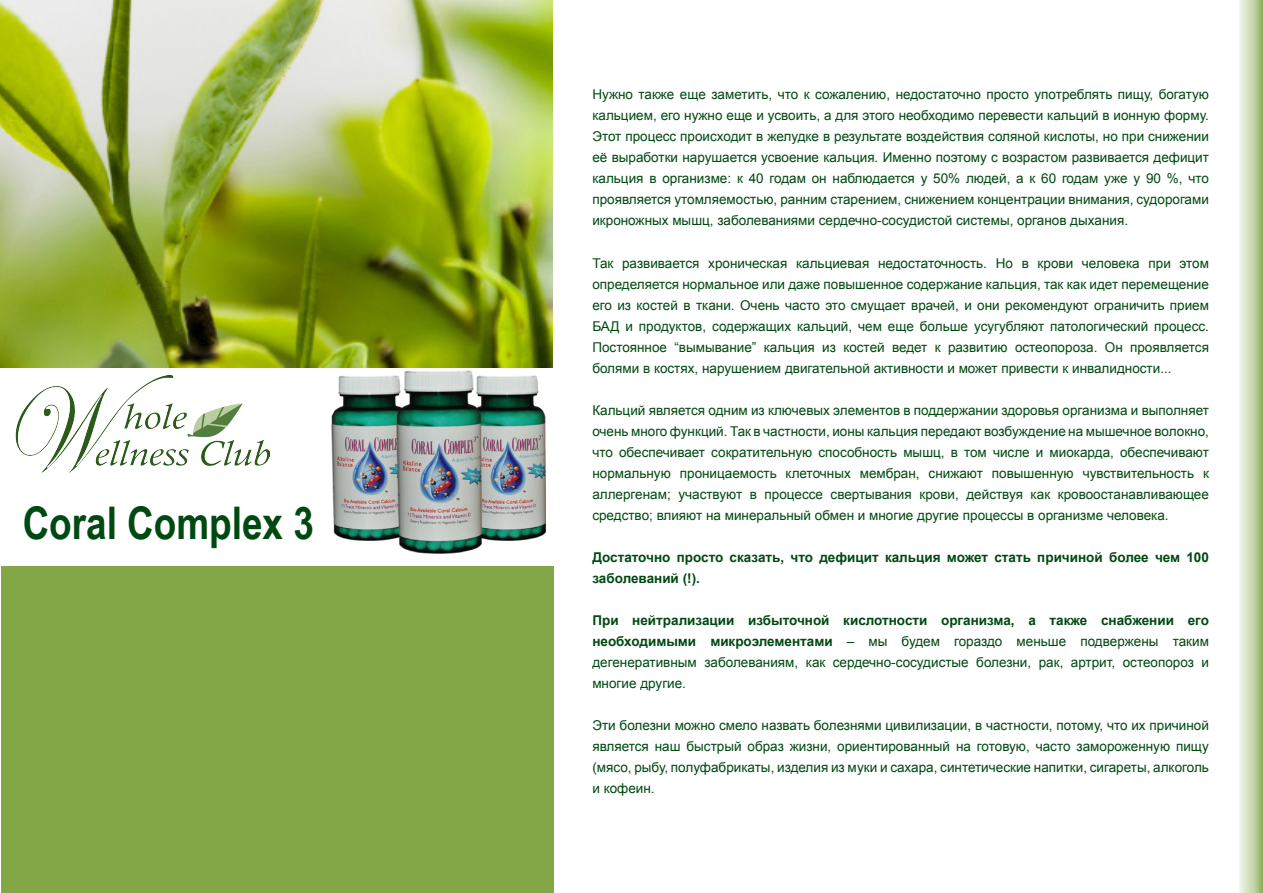
<style>
.page{position:relative;width:1263px;height:893px;background:#fff}
.page>*{position:absolute;margin:0;border:0;box-sizing:border-box;transform-origin:0 0}
.t1{font:700 45px "Arial Narrow";color:#004911}
.t2{font:13.5px/21px "Arial";color:#004911;text-align:justify}
.t3{font:700 13.5px/21px "Arial";color:#004911}
.s1{font-weight:700}
</style>
<div class="page">
<img style="left:1239px;top:0;width:24px;height:893px">
<img style="left:0;top:0;width:552px;height:367px">
<div style="left:1px;top:566px;width:553px;height:327px;background:#83a747"></div>
<img style="left:15px;top:376px;width:254px;height:97px">
<img style="left:331px;top:375px;width:66px;height:166px">
<img style="left:481px;top:375px;width:64px;height:166px">
<img style="left:397px;top:370px;width:84px;height:184px">
<p class="t1" style="left:23px;top:489px;width:293px">Coral Complex 3</p>
<p class="t2" style="left:592px;top:84px;width:618px">Нужно также еще заметить, что к сожалению, недостаточно просто употреблять пищу, богатую кальцием, его нужно еще и усвоить, а для этого необходимо перевести кальций в ионную форму.<br>Этот процесс происходит в желудке в результате воздействия соляной кислоты, но при снижении её выработки нарушается усвоение кальция. Именно поэтому с возрастом развивается дефицит кальция в организме: к 40 годам он наблюдается у 50% людей, а к 60 годам уже у 90 %, что проявляется утомляемостью, ранним старением, снижением концентрации внимания, судорогами икроножных мышц, заболеваниями сердечно-сосудистой системы, органов дыхания.</p>
<p class="t2" style="left:592px;top:252px;width:618px">Так развивается хроническая кальциевая недостаточность. Но в крови человека при этом определяется нормальное или даже повышенное содержание кальция, так как идет перемещение его из костей в ткани. Очень часто это смущает врачей, и они рекомендуют ограничить прием БАД и продуктов, содержащих кальций, чем еще больше усугубляют патологический процесс.<br>Постоянное “вымывание” кальция из костей ведет к развитию остеопороза. Он проявляется болями в костях, нарушением двигательной активности и может привести к инвалидности...</p>
<p class="t2" style="left:592px;top:399px;width:618px">Кальций является одним из ключевых элементов в поддержании здоровья организма и выполняет очень много функций. Так в частности, ионы кальция передают возбуждение на мышечное волокно, что обеспечивает сократительную способность мышц, в том числе и миокарда, обеспечивают нормальную проницаемость клеточных мембран, снижают повышенную чувствительность к аллергенам; участвуют в процессе свертывания крови, действуя как кровоостанавливающее средство; влияют на минеральный обмен и многие другие процессы в организме человека.</p>
<p class="t3" style="left:592px;top:547px;width:618px">Достаточно просто сказать, что дефицит кальция может стать причиной более чем 100 заболеваний (!).</p>
<p class="t2" style="left:592px;top:609px;width:618px"><span class="s1">При нейтрализации избыточной кислотности организма, а также снабжении его необходимыми микроэлементами</span> – мы будем гораздо меньше подвержены таким дегенеративным заболеваниям, как сердечно-сосудистые болезни, рак, артрит, остеопороз и многие другие.</p>
<p class="t2" style="left:592px;top:714px;width:618px">Эти болезни можно смело назвать болезнями цивилизации, в частности, потому, что их причиной является наш быстрый образ жизни, ориентированный на готовую, часто замороженную пищу (мясо, рыбу, полуфабрикаты, изделия из муки и сахара, синтетические напитки, сигареты, алкоголь и кофеин.</p>
</div>
